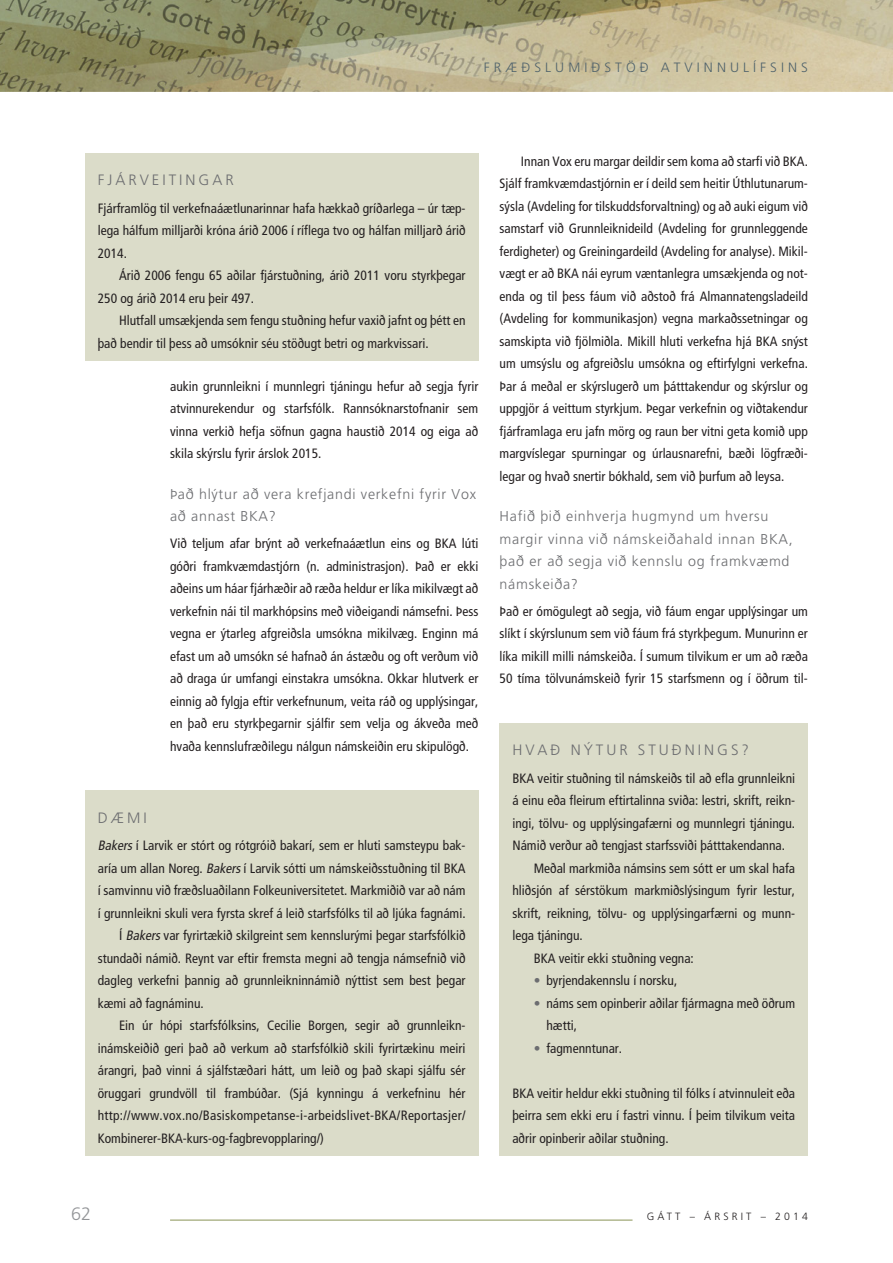
<style>
.page{position:relative;width:893px;height:1263px;background:#fff}
.page>*{position:absolute;margin:0;border:0;box-sizing:border-box;transform-origin:0 0}
.t1{font:300 18px "Frutiger LT Std";color:#939598}
.t2{font:300 15px "Frutiger";color:#6c6d70}
.t3{font:300 14.25px/22.5px "Frutiger";letter-spacing:.05em;color:#6c6d70}
.t4{font:condensed 13.5px/22.5px "Frutiger";color:#231f20;text-align:justify}
.t5{font:condensed 13.5px "Frutiger";letter-spacing:.02em;color:#231f20}
.t6{font:300 13.5px "Frutiger";letter-spacing:.3em;color:#50636c}
.t7{font:300 10.5px "Frutiger LT Std";letter-spacing:.3em;color:#231f20}
.s1{font-style:italic}
.s2{color:#6c6d70}
</style>
<div class="page">
<hr style="left:170px;top:1220px;width:462px;height:1px;background:#899356">
<img style="left:0;top:0;width:893px;height:92px">
<div style="left:85px;top:790px;width:393px;height:366px;background:#dbdcc9"></div>
<div style="left:500px;top:723px;width:308px;height:433px;background:#dbdcc9"></div>
<div style="left:85px;top:153px;width:393px;height:208px;background:#dbdcc9"></div>
<p class="t6" style="left:484px;top:60px;width:326px">FRÆÐSLUMIÐSTÖÐ ATVINNULÍFSINS</p>
<p class="t2" style="left:98px;top:171px;width:30px">fjárv</p>
<p class="t2" style="left:152px;top:171px;width:22px">eitingar</p>
<p class="t4" style="left:98px;top:197px;width:369px">Fjárframlög til verkefnaáætlunarinnar hafa hækkað gríðarlega – úr tæp&shy;lega hálfum milljarði króna árið 2006 í ríflega tvo og hálfan milljarð árið 2014.</p>
<p class="t4" style="left:98px;top:265px;width:369px;text-indent:21px">Árið 2006 fengu 65 aðilar fjárstuðning, árið 2011 voru styrkþegar<br>250 og árið 2014 eru þeir 497.</p>
<p class="t4" style="left:98px;top:310px;width:369px;text-indent:21px">Hlutfall umsækjenda sem fengu stuðning hefur vaxið jafnt og þétt en það bendir til þess að umsóknir séu stöðugt betri og markvissari.</p>
<p class="t4" style="left:170px;top:375px;width:310px">aukin grunnleikni í munnlegri tjáningu hefur að segja fyrir atvinnurekendur og starfsfólk. Rannsóknarstofnanir sem vinna verkið hefja söfnun gagna haustið 2014 og eiga að skila skýrslu fyrir árslok 2015.</p>
<p class="t3" style="left:170px;top:483px;width:307px">Það hlýtur að vera krefjandi verkefni fyrir Vox að annast BKA?</p>
<p class="t4" style="left:170px;top:532px;width:310px">Við teljum afar brýnt að verkefnaáætlun eins og BKA lúti góðri framkvæmdastjórn (n. administrasjon). Það er ekki aðeins um háar fjárhæðir að ræða heldur er líka mikilvægt að verkefnin nái til markhópsins með viðeigandi námsefni. Þess vegna er ýtarleg afgreiðsla umsókna mikilvæg. Enginn má efast um að umsókn sé hafnað án ástæðu og oft verðum við að draga úr umfangi einstakra umsókna. Okkar hlutverk er einnig að fylgja eftir verkefnunum, veita ráð og upplýsingar, en það eru styrkþegarnir sjálfir sem velja og ákveða með hvaða kennslufræðilegu nálgun námskeiðin eru skipulögð.</p>
<p class="t2" style="left:98px;top:809px;width:26px">dæmi</p>
<p class="t4" style="left:98px;top:834px;width:369px"><span class="s1">Bakers</span> í Larvik er stórt og rótgróið bakarí, sem er hluti samsteypu bak-</p>
<p class="t4" style="left:98px;top:857px;width:369px">aría um allan Noreg. <span class="s1">Bakers</span>í Larvik sótti um námskeiðsstuðning til BKA</p>
<p class="t4" style="left:98px;top:879px;width:369px">í samvinnu við fræðsluaðilann Folkeuniversitetet. Markmiðið var að nám</p>
<p class="t4" style="left:98px;top:902px;width:369px">í grunnleikni skuli vera fyrsta skref á leið starfsfólks til að ljúka fagnámi.</p>
<p class="t4" style="left:119px;top:924px;width:348px">Í <span class="s1">Bakers</span>var fyrirtækið skilgreint sem kennslurými þegar starfsfólkið</p>
<p class="t4" style="left:98px;top:947px;width:369px">stundaði námið. Reynt var eftir fremsta megni að tengja námsefnið við</p>
<p class="t4" style="left:98px;top:969px;width:369px">dagleg verkefni þannig að grunnleikninnámið nýttist sem best þegar</p>
<p class="t4" style="left:98px;top:992px;width:107px">kæmi að fagnáminu.</p>
<p class="t4" style="left:119px;top:1014px;width:348px">Ein úr hópi starfsfólksins, Cecilie Borgen, segir að grunnleikn-</p>
<p class="t4" style="left:98px;top:1037px;width:369px">inámskeiðið geri það að verkum að starfsfólkið skili fyrirtækinu meiri</p>
<p class="t4" style="left:98px;top:1059px;width:369px">árangri, það vinni á sjálfstæðari hátt, um leið og það skapi sjálfu sér</p>
<p class="t4" style="left:98px;top:1082px;width:369px">öruggari grundvöll til frambúðar. (Sjá kynningu á verkefninu hér</p>
<p class="t5" style="left:98px;top:1108px;width:369px">http://www.vox.no/Basiskompetanse-i-arbeidslivet-BKA/Reportasjer/</p>
<p class="t4" style="left:98px;top:1127px;width:228px">Kombinerer-BKA-kurs-og-fagbrevopplaring/)</p>
<p class="t4" style="left:500px;top:150px;width:310px;text-indent:21px">Innan Vox eru margar deildir sem koma að starfi við BKA.<br>Sjálf framkvæmdastjórnin er í deild sem heitir Úthlutunarum&shy;sýsla (Avdeling for tilskuddsforvaltning) og að auki eigum við samstarf við Grunnleiknideild (Avdeling for grunnleggende ferdigheter) og Greiningardeild (Avdeling for analyse). Mikil&shy;vægt er að BKA nái eyrum væntanlegra umsækjenda og not&shy;enda og til þess fáum við aðstoð frá Almannatengsladeild (Avdeling for kommunikasjon) vegna markaðssetningar og samskipta við fjölmiðla. Mikill hluti verkefna hjá BKA snýst um umsýslu og afgreiðslu umsókna og eftirfylgni verkefna.<br>Þar á meðal er skýrslugerð um þátttakendur og skýrslur og uppgjör á veittum styrkjum. Þegar verkefnin og viðtakendur fjárframlaga eru jafn mörg og raun ber vitni geta komið upp margvíslegar spurningar og úrlausnarefni, bæði lögfræði&shy;legar og hvað snertir bókhald, sem við þurfum að leysa.</p>
<p class="t3" style="left:500px;top:505px;width:294px">Hafið þið einhverja hugmynd um hversu margir vinna við námskeiðahald innan BKA, það er að segja við kennslu og framkvæmd námskeiða?</p>
<p class="t4" style="left:500px;top:600px;width:310px">Það er ómögulegt að segja, við fáum engar upplýsingar um slíkt í skýrslunum sem við fáum frá styrkþegum. Munurinn er líka mikill milli námskeiða. Í sumum tilvikum er um að ræða 50 tíma tölvunámskeið fyrir 15 starfsmenn og í öðrum til-</p>
<p class="t2" style="left:512px;top:741px;width:13px">hvað</p>
<p class="t2" style="left:571px;top:741px;width:37px">nýtur</p>
<p class="t2" style="left:638px;top:741px;width:13px">stuðnings</p>
<p class="t2" style="left:742px;top:741px;width:9px">?</p>
<p class="t4" style="left:512px;top:767px;width:284px">BKA veitir stuðning til námskeiðs til að efla grunnleikni</p>
<p class="t4" style="left:512px;top:789px;width:284px">á einu eða fleirum eftirtalinna sviða: lestri, skrift, reikn-</p>
<p class="t4" style="left:512px;top:812px;width:284px">ingi, tölvu- og upplýsingafærni og munnlegri tjáningu.</p>
<p class="t4" style="left:512px;top:834px;width:274px">Námið verður að tengjast starfssviði þátttakendanna.</p>
<p class="t4" style="left:534px;top:857px;width:263px">Meðal markmiða námsins sem sótt er um skal hafa</p>
<p class="t4" style="left:512px;top:879px;width:284px">hliðsjón af sérstökum markmiðslýsingum fyrir lestur,</p>
<p class="t4" style="left:512px;top:902px;width:284px">skrift, reikning, tölvu- og upplýsingarfærni og munn-</p>
<p class="t4" style="left:512px;top:924px;width:72px">lega tjáningu.</p>
<p class="t4" style="left:534px;top:947px;width:162px">BKA veitir ekki stuðning vegna:</p>
<p class="t4" style="left:534px;top:969px;width:145px"><span class="s2">•</span> byrjendakennslu í norsku,</p>
<p class="t4" style="left:546px;top:992px;width:250px;text-indent:-13px"><span class="s2">•</span> náms sem opinberir aðilar fjármagna með öðrum hætti,</p>
<p class="t4" style="left:534px;top:1037px;width:90px"><span class="s2">•</span> fagmenntunar.</p>
<p class="t4" style="left:512px;top:1082px;width:284px">BKA veitir heldur ekki stuðning til fólks í atvinnuleit eða þeirra sem ekki eru í fastri vinnu. Í þeim tilvikum veita aðrir opinberir aðilar stuðning.</p>
<h1 class="t1" style="left:71px;top:1204px;width:22px">62</h1>
<p class="t7" style="left:647px;top:1211px;width:163px">GÁTT – ÁRSRIT – 2014</p>
</div>
